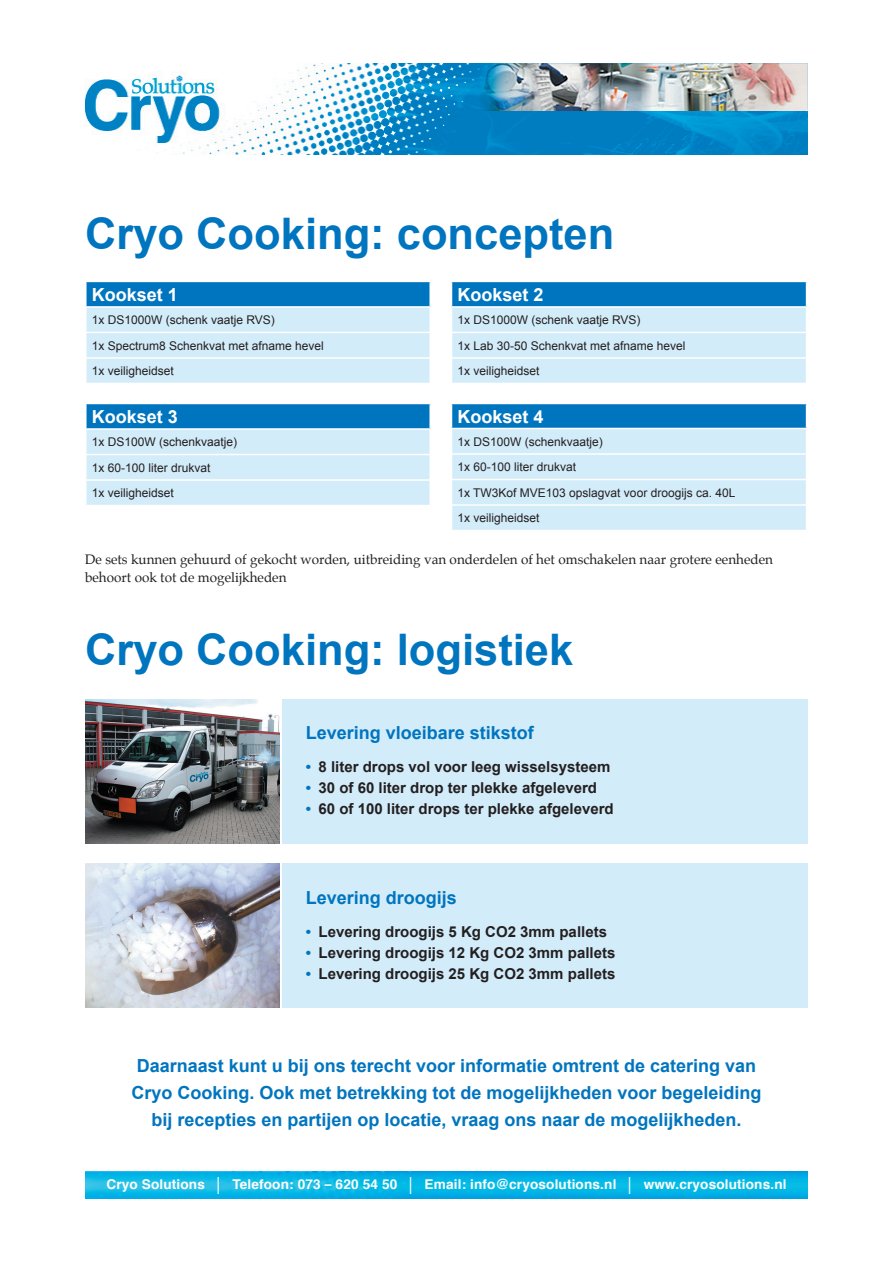
<style>
.page{position:relative;width:893px;height:1263px;background:#fff}
.page>*{position:absolute;margin:0;border:0;box-sizing:border-box;transform-origin:0 0}
.t1{font:700 43.5px "Arial";color:#0075bf}
.t2{font:700 18px/27px "Arial";color:#0075bf;text-align:center}
.t3{font:700 18px "Arial";color:#fff}
.t4{font:700 15px "Arial";color:#231f20}
.t5{font:13.5px/18px "Palatino";color:#231f20}
.t6{font:700 13.5px "Helvetica";letter-spacing:.01em;color:#fff}
.t7{font:12px/25.5px "Arial";color:#231f20}
.s1{color:#0075bf}
.s2{font-weight:400;font-size:23.7px}
</style>
<div class="page">
<img style="left:85px;top:1172px;width:723px;height:26px">
<img style="left:85px;top:64px;width:722px;height:91px">
<div style="left:86px;top:403px;width:344px;height:26px;background:#0075bf"></div>
<div style="left:87px;top:430px;width:342px;height:75px;background:#d3ecf9"></div>
<hr style="left:85px;top:403px;width:346px;height:1px;background:#fff">
<hr style="left:85px;top:404px;width:2px;height:24px;background:#fff">
<hr style="left:429px;top:404px;width:2px;height:24px;background:#fff">
<hr style="left:85px;top:428px;width:346px;height:2px;background:#fff">
<hr style="left:85px;top:454px;width:346px;height:1px;background:#fff">
<hr style="left:85px;top:479px;width:346px;height:2px;background:#fff">
<svg style="left:451px;top:404px;width:356px;height:126px;background:#aed7ee"></svg>
<img style="left:85px;top:699px;width:194px;height:145px">
<img style="left:85px;top:863px;width:194px;height:145px">
<div style="left:282px;top:699px;width:526px;height:145px;background:#d3ecf9"></div>
<div style="left:282px;top:863px;width:526px;height:145px;background:#d3ecf9"></div>
<svg style="left:451px;top:282px;width:356px;height:101px;background:#a4d1eb"></svg>
<div style="left:86px;top:281px;width:344px;height:26px;background:#0075bf"></div>
<div style="left:87px;top:308px;width:342px;height:75px;background:#d3ecf9"></div>
<hr style="left:85px;top:281px;width:346px;height:1px;background:#fff">
<hr style="left:85px;top:282px;width:2px;height:24px;background:#fff">
<hr style="left:429px;top:282px;width:2px;height:24px;background:#fff">
<hr style="left:85px;top:306px;width:346px;height:2px;background:#fff">
<hr style="left:85px;top:332px;width:346px;height:1px;background:#fff">
<hr style="left:85px;top:357px;width:346px;height:2px;background:#fff">
<h1 class="t1" style="left:85px;top:209px;width:531px">Cryo Cooking: concepten</h1>
<h2 class="t3" style="left:92px;top:284px;width:88px">Kookset 1</h2>
<p class="t7" style="left:92px;top:307px;width:234px">1x DS1000W (schenk vaatje RVS)<br>1x Spectrum8 Schenkvat met afname hevel<br>1x veiligheidset</p>
<h2 class="t3" style="left:92px;top:406px;width:88px">Kookset 3</h2>
<p class="t7" style="left:92px;top:429px;width:147px">1x DS100W (schenkvaatje)<br>1x 60-100 liter drukvat<br>1x veiligheidset</p>
<h2 class="t3" style="left:457px;top:284px;width:88px">Kookset 2</h2>
<p class="t7" style="left:457px;top:307px;width:230px">1x DS1000W (schenk vaatje RVS)<br>1x Lab 30-50 Schenkvat met afname hevel<br>1x veiligheidset</p>
<h2 class="t3" style="left:457px;top:406px;width:88px">Kookset 4</h2>
<p class="t7" style="left:457px;top:429px;width:279px">1x DS100W (schenkvaatje)<br>1x 60-100 liter drukvat<br>1x TW3Kof MVE103 opslagvat voor droogijs ca. 40L<br>1x veiligheidset</p>
<p class="t5" style="left:85px;top:551px;width:690px">De sets kunnen gehuurd of gekocht worden, uitbreiding van onderdelen of het omschakelen naar grotere eenheden behoort ook tot de mogelijkheden</p>
<h1 class="t1" style="left:85px;top:626px;width:490px">Cryo Cooking: logistiek</h1>
<h2 class="t2" style="left:306px;top:720px;width:230px">Levering vloeibare stikstof</h2>
<p class="t4" style="left:306px;top:759px;width:306px"><span class="s1">•</span> 8 liter drops vol voor leeg wisselsysteem</p>
<p class="t4" style="left:306px;top:780px;width:293px"><span class="s1">•</span> 30 of 60 liter drop ter plekke afgeleverd</p>
<p class="t4" style="left:306px;top:801px;width:309px"><span class="s1">•</span> 60 of 100 liter drops ter plekke afgeleverd</p>
<h2 class="t2" style="left:306px;top:884px;width:153px">Levering droogijs</h2>
<p class="t4" style="left:306px;top:923px;width:303px"><span class="s1">•</span> Levering droogijs 5 Kg CO2 3mm pallets</p>
<p class="t4" style="left:306px;top:944px;width:311px"><span class="s1">•</span> Levering droogijs 12 Kg CO2 3mm pallets</p>
<p class="t4" style="left:306px;top:965px;width:311px"><span class="s1">•</span> Levering droogijs 25 Kg CO2 3mm pallets</p>
<h2 class="t2" style="left:131px;top:1053px;width:632px">Daarnaast kunt u bij ons terecht voor informatie omtrent de catering van<br>Cryo Cooking. Ook met betrekking tot de mogelijkheden voor begeleiding bij recepties en partijen op locatie, vraag ons naar de mogelijkheden.</h2>
<p class="t6" style="left:106px;top:1179px;width:682px">Cryo Solutions <span class="s2">|</span> Telefoon: 073 – 620 54 50 <span class="s2">|</span> Email: info@cryosolutions.nl <span class="s2">|</span> www.cryosolutions.nl</p>
</div>
